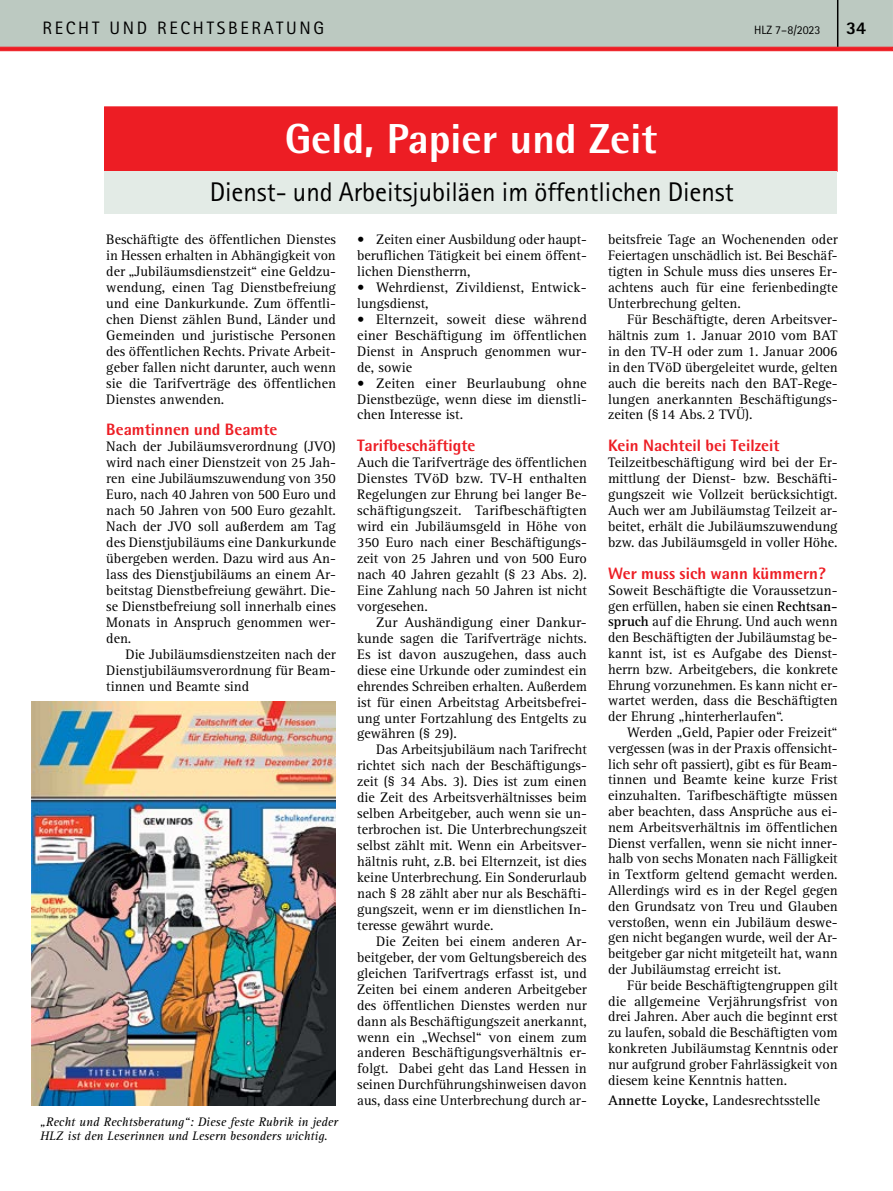
<style>
.page{position:relative;width:893px;height:1191px;background:#fff}
.page>*{position:absolute;margin:0;border:0;box-sizing:border-box;transform-origin:0 0}
.Überschrift_rechtsbü{font:800 42px "Rotis Semi Sans Std";color:#fff}
.Zwischenüberschrift{font:27px "Rotis Sans Serif Std";letter-spacing:-.005em;color:#000}
.Kolumnentitel_links{font:18px "Rotis Sans Serif Std";letter-spacing:.15em;color:#000}
.t1{font:800 18px "Rotis Sans Serif Std";color:#000}
.Zwischenüberschrift-2{font:800 16.5px "Rotis Semi Sans Std";color:#ed1d24}
.Fließtext{font:14.25px/15.9px "Rotis Serif Std";color:#000;text-align:justify}
.Fließtext_ohne_Einzu{font:14.25px/15.9px "Rotis Serif Std";color:#000;text-align:justify}
.Bildunterschrift{font:italic 12.75px/14.4px "Rotis Serif Std";color:#000}
.t2{font:12px "Rotis Sans Serif Std";color:#000}
.s1{font-weight:700}
</style>
<div class="page">
<svg style="left:0;top:0;width:893px;height:51px"></svg>
<hr style="left:837px;top:0;width:1px;height:47px;background:#000">
<div style="left:105px;top:107px;width:732px;height:64px;background:#ed1d24"></div>
<div style="left:104px;top:106px;width:734px;height:66px;border:2px solid #ed1d24"></div>
<div style="left:105px;top:171px;width:732px;height:42px;background:#e3ebe6"></div>
<img style="left:31px;top:701px;width:305px;height:404px">
<p class="Kolumnentitel_links" style="left:43px;top:17px;width:283px">RECHT UND RECHTSBERATUNG</p>
<p class="t2" style="left:754px;top:23px;width:68px">HLZ 7–8/2023</p>
<p class="t1" style="left:846px;top:16px;width:22px">34</p>
<p class="Überschrift_rechtsbü" style="left:285px;top:113px;width:374px">Geld, Papier und Zeit</p>
<p class="Zwischenüberschrift" style="left:210px;top:176px;width:525px">Dienst- und Arbeitsjubiläen im öffentlichen Dienst</p>
<p class="Fließtext_ohne_Einzu" style="left:106px;top:232px;width:231px">Beschäftigte des öffentlichen Dienstes in Hessen erhalten in Abhängigkeit von der „Jubiläumsdienstzeit“ eine Geldzu&shy;wendung, einen Tag Dienstbefreiung und eine Dankurkunde. Zum öffentli&shy;chen Dienst zählen Bund, Länder und Gemeinden und juristische Personen des öffentlichen Rechts. Private Arbeit&shy;geber fallen nicht darunter, auch wenn sie die Tarifverträge des öffentlichen Dienstes anwenden.</p>
<p class="Zwischenüberschrift-2" style="left:106px;top:419px;width:173px">Beamtinnen und Beamte</p>
<p class="Fließtext_ohne_Einzu" style="left:106px;top:439px;width:231px">Nach der Jubiläumsverordnung (JVO) wird nach einer Dienstzeit von 25 Jah&shy;ren eine Jubiläumszuwendung von 350<br>Euro, nach 40 Jahren von 500 Euro und nach 50 Jahren von 500 Euro gezahlt.<br>Nach der JVO soll au<span class="s1">ß</span>erdem am Tag des Dienstjubiläums eine Dankurkunde übergeben werden. Dazu wird aus An&shy;lass des Dienstjubiläums an einem Ar&shy;beitstag Dienstbefreiung gewährt. Die&shy;se Dienstbefreiung soll innerhalb eines Monats in Anspruch genommen wer&shy;den.</p>
<p class="Fließtext" style="left:106px;top:646px;width:231px;text-indent:19px">Die Jubiläumsdienstzeiten nach der Dienstjubiläumsverordnung für Beam&shy;tinnen und Beamte sind</p>
<p class="Bildunterschrift" style="left:40px;top:1114px;width:299px">„Recht und Rechtsberatung“: Diese feste Rubrik in jeder<br>HLZ ist den Leserinnen und Lesern besonders wichtig.</p>
<p class="Fließtext" style="left:357px;top:232px;width:231px">• Zeiten einer Ausbildung oder haupt&shy;beruflichen Tätigkeit bei einem öffent&shy;lichen Dienstherrn,</p>
<p class="Fließtext" style="left:357px;top:279px;width:231px">• Wehrdienst, Zivildienst, Entwick&shy;lungsdienst,</p>
<p class="Fließtext" style="left:357px;top:311px;width:231px">• Elternzeit, soweit diese während einer Beschäftigung im öffentlichen Dienst in Anspruch genommen wur&shy;de, sowie</p>
<p class="Fließtext" style="left:357px;top:375px;width:231px">• Zeiten einer Beurlaubung ohne Dienstbezüge, wenn diese im dienstli&shy;chen Interesse ist.</p>
<p class="Zwischenüberschrift-2" style="left:357px;top:435px;width:120px">Tarifbeschäftigte</p>
<p class="Fließtext_ohne_Einzu" style="left:357px;top:455px;width:231px">Auch die Tarifverträge des öffentlichen Dienstes TVöD bzw. TV-H enthalten Regelungen zur Ehrung bei langer Be&shy;schäftigungszeit. Tarifbeschäftigten wird ein Jubiläumsgeld in Höhe von 350 Euro nach einer Beschäftigungs&shy;zeit von 25 Jahren und von 500 Euro nach 40 Jahren gezahlt (§ 23 Abs. 2).<br>Eine Zahlung nach 50 Jahren ist nicht vorgesehen.</p>
<p class="Fließtext" style="left:357px;top:614px;width:231px;text-indent:19px">Zur Aushändigung einer Dankur&shy;kunde sagen die Tarifverträge nichts.<br>Es ist davon auszugehen, dass auch diese eine Urkunde oder zumindest ein ehrendes Schreiben erhalten. Außerdem ist für einen Arbeitstag Arbeitsbefrei&shy;ung unter Fortzahlung des Entgelts zu gewähren (§ 29).</p>
<p class="Fließtext" style="left:357px;top:742px;width:231px;text-indent:19px">Das Arbeitsjubiläum nach Tarifrecht richtet sich nach der Beschäftigungs&shy;zeit (§ 34 Abs. 3). Dies ist zum einen die Zeit des Arbeitsverhältnisses beim selben Arbeitgeber, auch wenn sie un&shy;terbrochen ist. Die Unterbrechungszeit selbst zählt mit. Wenn ein Arbeitsver&shy;hältnis ruht, z.B. bei Elternzeit, ist dies keine Unterbrechung. Ein Sonderurlaub nach § 28 zählt aber nur als Beschäfti&shy;gungszeit, wenn er im dienstlichen In&shy;teresse gewährt wurde.</p>
<p class="Fließtext" style="left:357px;top:933px;width:231px;text-indent:19px">Die Zeiten bei einem anderen Ar&shy;beitgeber, der vom Geltungsbereich des gleichen Tarifvertrags erfasst ist, und Zeiten bei einem anderen Arbeitgeber des öffentlichen Dienstes werden nur dann als Beschäftigungszeit anerkannt, wenn ein „Wechsel“ von einem zum anderen Beschäftigungsverhältnis er&shy;folgt. Dabei geht das Land Hessen in seinen Durchführungshinweisen davon aus, dass eine Unterbrechung durch ar-</p>
<p class="Fließtext" style="left:608px;top:232px;width:231px">beitsfreie Tage an Wochenenden oder Feiertagen unschädlich ist. Bei Beschäf&shy;tigten in Schule muss dies unseres Er&shy;achtens auch für eine ferienbedingte Unterbrechung gelten.</p>
<p class="Fließtext" style="left:608px;top:311px;width:231px;text-indent:19px">Für Beschäftigte, deren Arbeitsver&shy;hältnis zum 1. Januar 2010 vom BAT in den TV-H oder zum 1. Januar 2006 in den TVöD übergeleitet wurde, gelten auch die bereits nach den BAT-Rege&shy;lungen anerkannten Beschäftigungs&shy;zeiten (§14 Abs.2 TVÜ).</p>
<p class="Zwischenüberschrift-2" style="left:608px;top:435px;width:173px">Kein Nachteil bei Teilzeit</p>
<p class="Fließtext_ohne_Einzu" style="left:608px;top:455px;width:231px">Teilzeitbeschäftigung wird bei der Er&shy;mittlung der Dienst- bzw. Beschäfti&shy;gungszeit wie Vollzeit berücksichtigt.<br>Auch wer am Jubiläumstag Teilzeit ar&shy;beitet, erhält die Jubiläumszuwendung bzw. das Jubiläumsgeld in voller Höhe.</p>
<p class="Zwischenüberschrift-2" style="left:608px;top:563px;width:219px">Wer muss sich wann kümmern?</p>
<p class="Fließtext_ohne_Einzu" style="left:608px;top:582px;width:231px">Soweit Beschäftigte die Voraussetzun&shy;gen erfüllen, haben sie einen <span class="s1">Rechtsan&shy;spruch</span> auf die Ehrung. Und auch wenn den Beschäftigten der Jubiläumstag be&shy;kannt ist, ist es Aufgabe des Dienst&shy;herrn bzw. Arbeitgebers, die konkrete Ehrung vorzunehmen. Es kann nicht er&shy;wartet werden, dass die Beschäftigten der Ehrung „hinterherlaufen“.</p>
<p class="Fließtext" style="left:608px;top:725px;width:231px;text-indent:19px">Werden „Geld, Papier oder Freizeit“ vergessen (was in der Praxis offensicht&shy;lich sehr oft passiert), gibt es für Beam&shy;tinnen und Beamte keine kurze Frist einzuhalten. Tarifbeschäftigte müssen aber beachten, dass Ansprüche aus ei&shy;nem Arbeitsverhältnis im öffentlichen Dienst verfallen, wenn sie nicht inner&shy;halb von sechs Monaten nach Fälligkeit in Textform geltend gemacht werden.<br>Allerdings wird es in der Regel gegen den Grundsatz von Treu und Glauben verstoßen, wenn ein Jubiläum deswe&shy;gen nicht begangen wurde, weil der Ar&shy;beitgeber gar nicht mitgeteilt hat, wann der Jubiläumstag erreicht ist.</p>
<p class="Fließtext" style="left:608px;top:977px;width:231px;text-indent:19px">Für beide Beschäftigtengruppen gilt die allgemeine Verjährungsfrist von drei Jahren. Aber auch die beginnt erst zu laufen, sobald die Beschäftigten vom konkreten Jubiläumstag Kenntnis oder nur aufgrund grober Fahrlässigkeit von diesem keine Kenntnis hatten.</p>
<p class="Fließtext_ohne_Einzu" style="left:608px;top:1093px;width:214px"><span class="s1">Annette Loycke,</span> Landesrechtsstelle</p>
</div>
